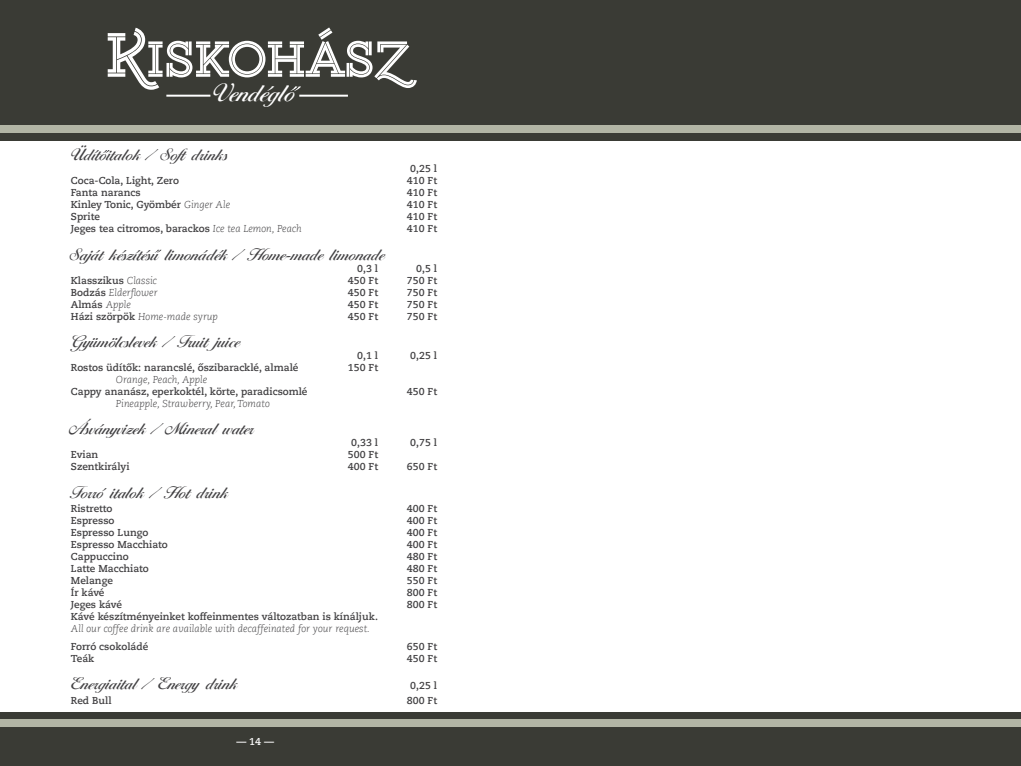
<style>
.page{position:relative;width:1021px;height:766px;background:#fff}
.page>*{position:absolute;margin:0;border:0;box-sizing:border-box;transform-origin:0 0}
.t1{font:27px "Larissa";color:#fff}
.t2{font:18px "Larissa";color:#414042}
.t3{font:700 10px "Caecilia LT Std";color:#414042}
.t4{font:italic 300 10px "Caecilia LT Std";color:#414042}
.t5{font:700 10px "Caecilia LT Std";color:#fff}
.s1{font-weight:300;font-style:italic}
.s2{font-weight:700;font-style:normal}
</style>
<div class="page">
<div style="left:0;top:711px;width:1020px;height:54px;background:#3a3b35"></div>
<div style="left:0;top:719px;width:1020px;height:7px;background:#b2b5a5"></div>
<div style="left:0;top:0;width:1020px;height:141px;background:#3a3b35"></div>
<div style="left:0;top:125px;width:1020px;height:8px;background:#b2b5a5"></div>
<hr style="left:166px;top:95px;width:44px;height:2px;background:#fff">
<hr style="left:299px;top:95px;width:49px;height:2px;background:#fff">
<svg style="left:108px;top:27px;width:309px;height:64px"></svg>
<svg style="left:103px;top:150px;width:7px;height:3px"></svg>
<svg style="left:155px;top:250px;width:6px;height:3px"></svg>
<h1 class="t1" style="left:213px;top:72px;width:86px">Vendéglo</h1>
<h2 class="t2" style="left:71px;top:141px;width:160px">Üdítoitalok / Soft drinks</h2>
<p class="t3" style="left:410px;top:163px;width:28px">0,25 l</p>
<p class="t3" style="left:71px;top:175px;width:110px">Coca-Cola, Light, Zero</p>
<p class="t3" style="left:407px;top:175px;width:32px">410 Ft</p>
<p class="t3" style="left:71px;top:187px;width:71px">Fanta narancs</p>
<p class="t3" style="left:407px;top:187px;width:32px">410 Ft</p>
<p class="t3" style="left:71px;top:199px;width:161px">Kinley Tonic, Gyömbér <span class="s1">Ginger Ale</span></p>
<p class="t3" style="left:407px;top:199px;width:32px">410 Ft</p>
<p class="t3" style="left:71px;top:211px;width:31px">Sprite</p>
<p class="t3" style="left:407px;top:211px;width:32px">410 Ft</p>
<p class="t3" style="left:71px;top:223px;width:232px">Jeges tea citromos, barackos <span class="s1">Ice tea Lemon, Peach</span></p>
<p class="t3" style="left:407px;top:223px;width:32px">410 Ft</p>
<h2 class="t2" style="left:71px;top:240px;width:317px">Saját készítésu limonádék / Home-made limonade</h2>
<p class="t3" style="left:357px;top:262px;width:22px">0,3 l</p>
<p class="t3" style="left:416px;top:262px;width:22px">0,5 l</p>
<p class="t3" style="left:71px;top:274px;width:88px">Klasszikus <span class="s1">Classic</span></p>
<p class="t3" style="left:348px;top:274px;width:32px">450 Ft</p>
<p class="t3" style="left:407px;top:274px;width:32px">750 Ft</p>
<p class="t4" style="left:71px;top:286px;width:88px"><span class="s2">Bodzás</span> Elderflower</p>
<p class="t3" style="left:348px;top:286px;width:32px">450 Ft</p>
<p class="t3" style="left:407px;top:286px;width:32px">750 Ft</p>
<p class="t3" style="left:71px;top:298px;width:62px">Almás <span class="s1">Apple</span></p>
<p class="t3" style="left:348px;top:298px;width:32px">450 Ft</p>
<p class="t3" style="left:407px;top:298px;width:32px">750 Ft</p>
<p class="t4" style="left:71px;top:310px;width:149px"><span class="s2">Házi szörpök</span> Home-made syrup</p>
<p class="t3" style="left:348px;top:310px;width:32px">450 Ft</p>
<p class="t3" style="left:407px;top:310px;width:32px">750 Ft</p>
<h2 class="t2" style="left:71px;top:327px;width:172px">Gyümölcslevek / Fruit juice</h2>
<p class="t3" style="left:357px;top:349px;width:22px">0,1 l</p>
<p class="t3" style="left:410px;top:349px;width:28px">0,25 l</p>
<p class="t3" style="left:71px;top:361px;width:229px">Rostos üdítők: narancslé, őszibaracklé, almalé</p>
<p class="t3" style="left:348px;top:361px;width:32px">150 Ft</p>
<p class="t4" style="left:116px;top:373px;width:93px">Orange, Peach, Apple</p>
<p class="t3" style="left:71px;top:385px;width:238px">Cappy ananász, eperkoktél, körte, paradicsomlé</p>
<p class="t3" style="left:407px;top:385px;width:32px">450 Ft</p>
<p class="t4" style="left:116px;top:397px;width:155px">Pineapple, Strawberry, Pear, Tomato</p>
<h2 class="t2" style="left:71px;top:415px;width:186px">Ásványvizek / Mineral water</h2>
<p class="t3" style="left:351px;top:436px;width:28px">0,33 l</p>
<p class="t3" style="left:410px;top:436px;width:28px">0,75 l</p>
<p class="t3" style="left:71px;top:448px;width:29px">Evian</p>
<p class="t3" style="left:348px;top:448px;width:32px">500 Ft</p>
<p class="t3" style="left:71px;top:460px;width:60px">Szentkirályi</p>
<p class="t3" style="left:348px;top:460px;width:32px">400 Ft</p>
<p class="t3" style="left:407px;top:460px;width:32px">650 Ft</p>
<h2 class="t2" style="left:71px;top:478px;width:161px">Forró italok / Hot drink</h2>
<p class="t3" style="left:71px;top:503px;width:43px">Ristretto</p>
<p class="t3" style="left:407px;top:503px;width:32px">400 Ft</p>
<p class="t3" style="left:71px;top:515px;width:45px">Espresso</p>
<p class="t3" style="left:407px;top:515px;width:32px">400 Ft</p>
<p class="t3" style="left:71px;top:527px;width:79px">Espresso Lungo</p>
<p class="t3" style="left:407px;top:527px;width:32px">400 Ft</p>
<p class="t3" style="left:71px;top:539px;width:98px">Espresso Macchiato</p>
<p class="t3" style="left:407px;top:539px;width:32px">400 Ft</p>
<p class="t3" style="left:71px;top:551px;width:59px">Cappuccino</p>
<p class="t3" style="left:407px;top:551px;width:32px">480 Ft</p>
<p class="t3" style="left:71px;top:563px;width:79px">Latte Macchiato</p>
<p class="t3" style="left:407px;top:563px;width:32px">480 Ft</p>
<p class="t3" style="left:71px;top:575px;width:44px">Melange</p>
<p class="t3" style="left:407px;top:575px;width:32px">550 Ft</p>
<p class="t3" style="left:71px;top:587px;width:35px">Ír kávé</p>
<p class="t3" style="left:407px;top:587px;width:32px">800 Ft</p>
<p class="t3" style="left:71px;top:599px;width:53px">Jeges kávé</p>
<p class="t3" style="left:407px;top:599px;width:32px">800 Ft</p>
<p class="t3" style="left:71px;top:611px;width:308px">Kávé készítményeinket koffeinmentes változatban is kínáljuk.</p>
<p class="t4" style="left:71px;top:623px;width:300px">All our coffee drink are available with decaffeinated for your request.</p>
<p class="t3" style="left:71px;top:640px;width:79px">Forró csokoládé</p>
<p class="t3" style="left:407px;top:640px;width:32px">650 Ft</p>
<p class="t3" style="left:71px;top:652px;width:25px">Teák</p>
<p class="t3" style="left:407px;top:652px;width:32px">450 Ft</p>
<h2 class="t2" style="left:71px;top:670px;width:170px">Energiaital / Energy drink</h2>
<p class="t3" style="left:410px;top:679px;width:28px">0,25 l</p>
<p class="t3" style="left:71px;top:694px;width:42px">Red Bull</p>
<p class="t3" style="left:407px;top:694px;width:32px">800 Ft</p>
<p class="t5" style="left:236px;top:735px;width:39px">— 14 —</p>
</div>
